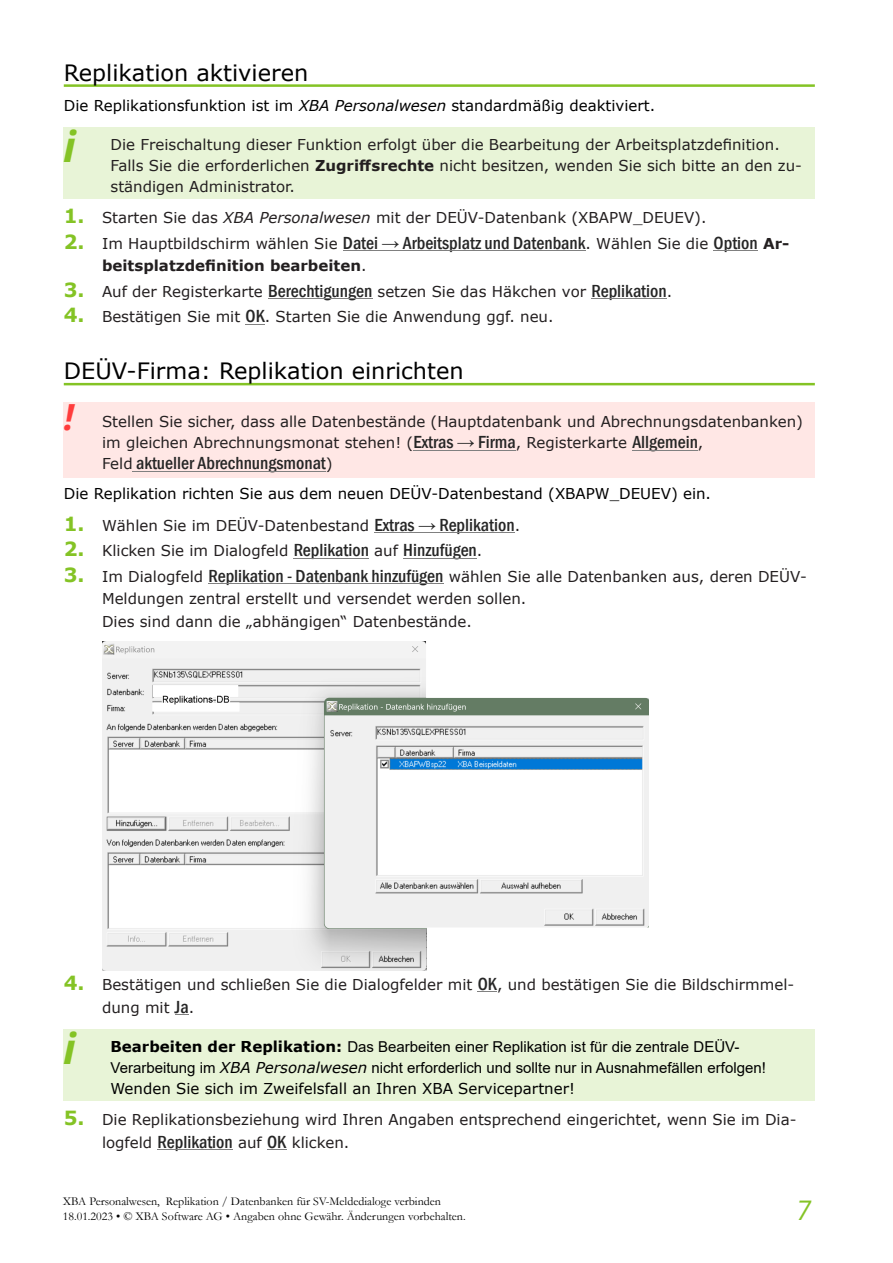
<style>
.page{position:relative;width:893px;height:1263px;background:#fff}
.page>*{position:absolute;margin:0;border:0;box-sizing:border-box;transform-origin:0 0}
.t1{font:italic 700 42.6px "Open Sans";color:#84c325}
.t2{font:italic 700 36px "Open Sans";color:rgb(255 0 0/.74)}
.t3{font:italic 27px "Open Sans";color:#84c325}
.t4{font:22.5px "Verdana";color:#000}
.t5{font:500 condensed 18px "Franklin Gothic";color:#262626}
.t6{font:15px/22.5px "Verdana";color:#231f20}
.t7{font:15px "Verdana";color:#000}
.t8{font:15px/21px "Arial";color:#000}
.t9{font:12px/15px "Garamond";color:#000}
.s1{font-style:italic}
.s2{font-weight:700}
.s3{font-weight:700;font-size:19.5px;color:#84c325}
.s4{font-family:"Franklin Gothic";font-weight:500;font-stretch:condensed;font-size:18px;color:#262626}
.s5{font-family:"Verdana";font-weight:400;font-stretch:normal;font-size:15px;color:#231f20}
.s6{font-family:"Verdana";font-weight:700}
.s7{font-family:"Verdana";font-style:italic}
</style>
<div class="page">
<hr style="left:64px;top:84px;width:751px;height:3px;background:#84c325">
<div style="left:63px;top:128px;width:752px;height:71px;background:#e8f4d7"></div>
<hr style="left:64px;top:383px;width:751px;height:2px;background:#84c325">
<div style="left:64px;top:402px;width:751px;height:76px;background:#ffe7e5"></div>
<div style="left:63px;top:1029px;width:752px;height:72px;background:#e8f4d7"></div>
<hr style="left:343px;top:250px;width:242px;height:1px;background:#808080">
<hr style="left:714px;top:250px;width:44px;height:1px;background:#808080">
<hr style="left:268px;top:298px;width:104px;height:1px;background:#808080">
<hr style="left:591px;top:298px;width:76px;height:1px;background:#808080">
<svg style="left:246px;top:324px;width:19px;height:1px"></svg>
<hr style="left:413px;top:450px;width:103px;height:1px;background:#808080">
<hr style="left:632px;top:450px;width:66px;height:1px;background:#808080">
<hr style="left:133px;top:471px;width:193px;height:1px;background:#808080">
<hr style="left:375px;top:532px;width:140px;height:1px;background:#808080">
<hr style="left:294px;top:558px;width:75px;height:1px;background:#808080">
<hr style="left:403px;top:558px;width:74px;height:1px;background:#808080">
<hr style="left:208px;top:583px;width:236px;height:1px;background:#808080">
<svg style="left:478px;top:991px;width:19px;height:1px"></svg>
<svg style="left:175px;top:1014px;width:14px;height:1px"></svg>
<hr style="left:158px;top:1149px;width:75px;height:1px;background:#808080">
<svg style="left:267px;top:1149px;width:19px;height:1px"></svg>
<img style="left:102px;top:642px;width:546px;height:328px">
<h3 class="t4" style="left:64px;top:64px;width:246px">Replikation aktivieren</h3>
<p class="t7" style="left:64px;top:99px;width:593px">Die Replikationsfunktion ist im <span class="s1">XBA Personalwesen</span> standardmäßig deaktiviert.</p>
<h1 class="t1" style="left:63px;top:129px;width:14px">i</h1>
<p class="t6" style="left:111px;top:135px;width:693px;line-height:21px">Die Freischaltung dieser Funktion erfolgt über die Bearbeitung der Arbeitsplatzdefinition.<br>Falls Sie die erforderlichen <span class="s2">Zugriffsrechte</span> nicht besitzen, wenden Sie sich bitte an den zu&shy;ständigen Administrator.</p>
<p class="t6" style="left:64px;top:208px;width:644px"><span class="s3">1.</span> Starten Sie das <span class="s1">XBA Personalwesen</span> mit der DEÜV-Datenbank (XBAPW_DEUEV).</p>
<p class="t6" style="left:102px;top:233px;width:689px;text-indent:-38px"><span class="s3">2.</span> Im Hauptbildschirm wählen Sie <span class="s4">Datei → Arbeitsplatz und Datenbank</span>. Wählen Sie die <span class="s4">Option</span> <span class="s2">Ar&shy;beitsplatzdefinition bearbeiten</span>.</p>
<p class="t6" style="left:64px;top:281px;width:610px"><span class="s3">3.</span> Auf der Registerkarte <span class="s4">Berechtigungen</span> setzen Sie das Häkchen vor <span class="s4">Replikation</span>.</p>
<p class="t6" style="left:64px;top:307px;width:491px"><span class="s3">4.</span> Bestätigen Sie mit <span class="s4">OK</span>. Starten Sie die Anwendung ggf. neu.</p>
<h3 class="t4" style="left:64px;top:362px;width:401px">DEÜV-Firma: Replikation einrichten</h3>
<h2 class="t2" style="left:64px;top:403px;width:12px">!</h2>
<p class="t6" style="left:102px;top:413px;width:702px;line-height:21px">Stellen Sie sicher, dass alle Datenbestände (Hauptdatenbank und Abrechnungsdatenbanken) im gleichen Abrechnungsmonat stehen! (<span class="s4">Extras → Firma</span>, Registerkarte <span class="s4">Allgemein</span>,</p>
<p class="t5" style="left:102px;top:457px;width:232px"><span class="s5">Feld</span> aktueller Abrechnungsmonat<span class="s5">)</span></p>
<p class="t7" style="left:64px;top:488px;width:649px">Die Replikation richten Sie aus dem neuen DEÜV-Datenbestand (XBAPW_DEUEV) ein.</p>
<p class="t6" style="left:64px;top:515px;width:458px"><span class="s3">1.</span> Wählen Sie im DEÜV-Datenbestand <span class="s4">Extras → Replikation</span>.</p>
<p class="t6" style="left:64px;top:541px;width:420px"><span class="s3">2.</span> Klicken Sie im Dialogfeld <span class="s4">Replikation</span> auf <span class="s4">Hinzufügen</span>.</p>
<p class="t6" style="left:102px;top:566px;width:706px;text-indent:-38px"><span class="s3">3.</span> Im Dialogfeld <span class="s4">Replikation - Datenbank hinzufügen</span> wählen Sie alle Datenbanken aus, deren DEÜV-<br>Meldungen zentral erstellt und versendet werden sollen.<br>Dies sind dann die „abhängigen“ Datenbestände.</p>
<p class="t6" style="left:102px;top:974px;width:694px;text-indent:-38px"><span class="s3">4.</span> Bestätigen und schließen Sie die Dialogfelder mit <span class="s4">OK</span>, und bestätigen Sie die Bildschirmmel&shy;dung mit <span class="s4">Ja</span>.</p>
<h1 class="t1" style="left:63px;top:1031px;width:14px">i</h1>
<p class="t8" style="left:111px;top:1037px;width:657px"><span class="s6">Bearbeiten der Replikation:</span> Das Bearbeiten einer Replikation ist für die zentrale DEÜV-<br>Verarbeitung im <span class="s7">XBA Personalwesen</span> nicht erforderlich und sollte nur in Ausnahmefällen erfolgen!</p>
<p class="t7" style="left:111px;top:1082px;width:466px">Wenden Sie sich im Zweifelsfall an Ihren XBA Servicepartner!</p>
<p class="t6" style="left:102px;top:1109px;width:696px;text-indent:-38px"><span class="s3">5.</span> Die Replikationsbeziehung wird Ihren Angaben entsprechend eingerichtet, wenn Sie im Dia&shy;logfeld <span class="s4">Replikation</span> auf <span class="s4">OK</span> klicken.</p>
<p class="t9" style="left:63px;top:1195px;width:404px">XBA Personalwesen, Replikation / Datenbanken für SV-Meldedialoge verbinden<br>18.01.2023 • © XBA Software AG • Angaben ohne Gewähr. Änderungen vorbehalten.</p>
<h3 class="t3" style="left:796px;top:1200px;width:16px">7</h3>
</div>
